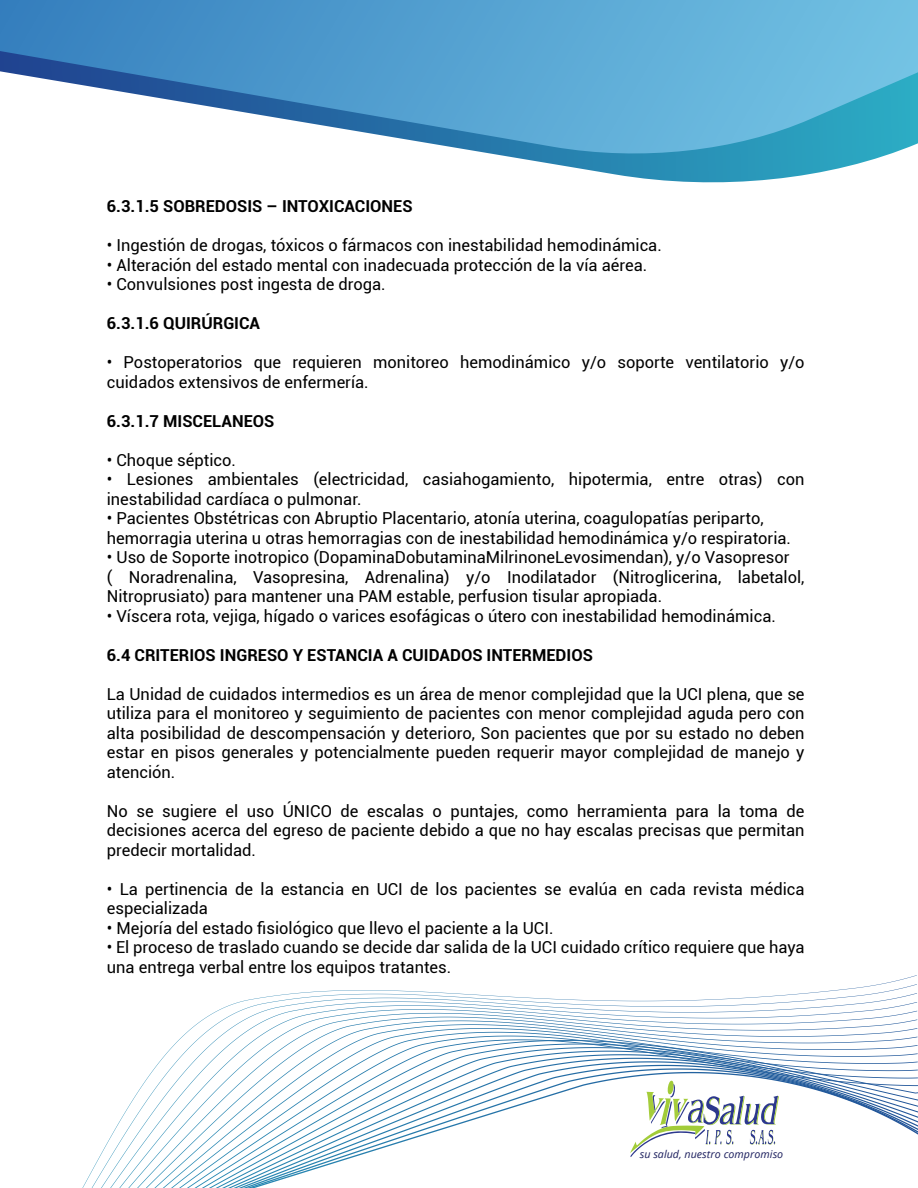
<style>
.page{position:relative;width:918px;height:1188px;background:#fff}
.page>*{position:absolute;margin:0;border:0;box-sizing:border-box;transform-origin:0 0}
.t1{font:16.5px/19.5px "Roboto";color:#000}
.t2{font:700 16.5px "Roboto";color:#000}
.t3{font:italic 10.65px "Noto Sans";color:#262965}
</style>
<div class="page">
<svg style="left:541px;top:162px;width:323px;height:21px"></svg>
<svg style="left:0;top:0;width:918px;height:162px"></svg>
<svg style="left:82px;top:975px;width:834px;height:213px"></svg>
<svg style="left:597px;top:1057px;width:321px;height:100px"></svg>
<p class="t2" style="left:107px;top:195px;width:307px">6.3.1.5 SOBREDOSIS – INTOXICACIONES</p>
<p class="t1" style="left:107px;top:235px;width:556px">• Ingestión de drogas, tóxicos o fármacos con inestabilidad hemodinámica.</p>
<p class="t1" style="left:107px;top:255px;width:542px">• Alteración del estado mental con inadecuada protección de la vía aérea.</p>
<p class="t1" style="left:107px;top:274px;width:280px">• Convulsiones post ingesta de droga.</p>
<p class="t2" style="left:107px;top:312px;width:155px">6.3.1.6 QUIRÚRGICA</p>
<p class="t1" style="left:107px;top:352px;width:699px">• Postoperatorios que requieren monitoreo hemodinámico y/o soporte ventilatorio y/o cuidados extensivos de enfermería.</p>
<p class="t2" style="left:107px;top:409px;width:169px">6.3.1.7 MISCELANEOS</p>
<p class="t1" style="left:107px;top:450px;width:131px">• Choque séptico.</p>
<p class="t1" style="left:107px;top:469px;width:699px">• Lesiones ambientales (electricidad, casiahogamiento, hipotermia, entre otras) con inestabilidad cardíaca o pulmonar.</p>
<p class="t1" style="left:107px;top:508px;width:686px">• Pacientes Obstétricas con Abruptio Placentario, atonía uterina, coagulopatías periparto, hemorragia uterina u otras hemorragias con de inestabilidad hemodinámica y/o respiratoria.</p>
<p class="t1" style="left:107px;top:547px;width:699px">• Uso de Soporte inotropico (DopaminaDobutaminaMilrinoneLevosimendan), y/o Vasopresor<br>( Noradrenalina, Vasopresina, Adrenalina) y/o Inodilatador (Nitroglicerina, labetalol,<br>Nitroprusiato) para mantener una PAM estable, perfusion tisular apropiada.</p>
<p class="t1" style="left:107px;top:606px;width:671px">• Víscera rota, vejiga, hígado o varices esofágicas o útero con inestabilidad hemodinámica.</p>
<p class="t2" style="left:107px;top:643px;width:488px">6.4 CRITERIOS INGRESO Y ESTANCIA A CUIDADOS INTERMEDIOS</p>
<p class="t1" style="left:107px;top:684px;width:699px;text-align:justify">La Unidad de cuidados intermedios es un área de menor complejidad que la UCI plena, que se utiliza para el monitoreo y seguimiento de pacientes con menor complejidad aguda pero con alta posibilidad de descompensación y deterioro, Son pacientes que por su estado no deben estar en pisos generales y potencialmente pueden requerir mayor complejidad de manejo y atención.</p>
<p class="t1" style="left:107px;top:801px;width:699px;text-align:justify">No se sugiere el uso ÚNICO de escalas o puntajes, como herramienta para la toma de decisiones acerca del egreso de paciente debido a que no hay escalas precisas que permitan predecir mortalidad.</p>
<p class="t1" style="left:107px;top:879px;width:699px">• La pertinencia de la estancia en UCI de los pacientes se evalúa en cada revista médica especializada</p>
<p class="t1" style="left:107px;top:918px;width:448px">• Mejoría del estado fisiológico que llevo el paciente a la UCI.</p>
<p class="t1" style="left:107px;top:937px;width:699px">• El proceso de traslado cuando se decide dar salida de la UCI cuidado crítico requiere que haya una entrega verbal entre los equipos tratantes.</p>
<p class="t3" style="left:640px;top:1146px;width:145px">su salud, nuestro compromiso</p>
</div>
